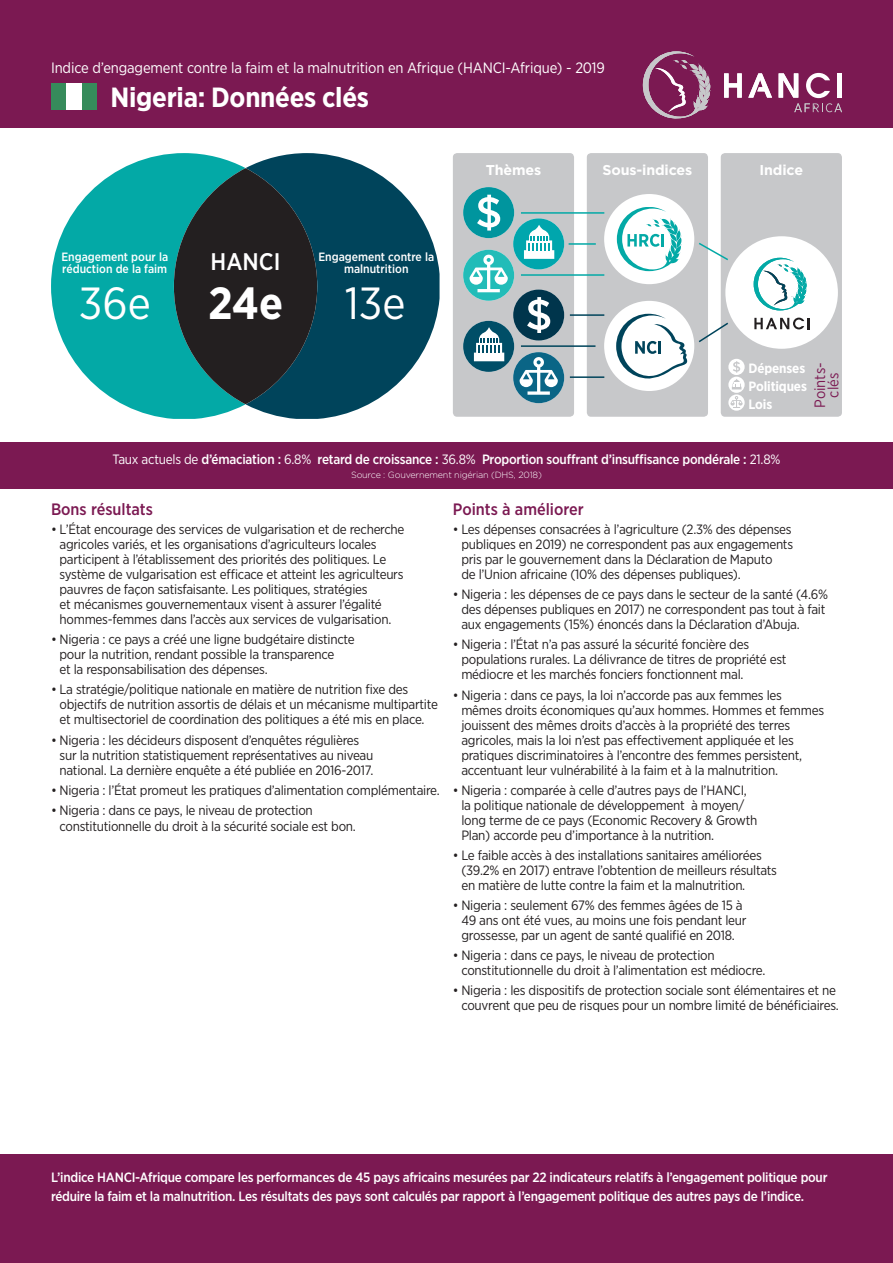
<style>
.page{position:relative;width:893px;height:1263px;background:#fff}
.page>*{position:absolute;margin:0;border:0;box-sizing:border-box;transform-origin:0 0}
.t1{font:45px "Gotham Narrow";color:#fff}
.t2{font:700 45px "Gotham Narrow";color:#fff}
.t3{font:700 27.75px "Gotham Narrow";letter-spacing:-.01em;color:#fff}
.t4{font:500 24px "Gotham Narrow";color:#fff}
.Heading{font:500 16.5px "Gotham Narrow";color:#7b1952}
.t5{font:15px "Gotham Narrow";letter-spacing:-.01em;color:#fff}
.t6{font:15px/13.5px "Gotham Narrow";color:#7b1952;text-align:center}
.t7{font:700 14.25px "Gotham";letter-spacing:-.01em;color:#fff}
.t8{font:13.5px/15px "Gotham Narrow";letter-spacing:-.02em;color:#231f20}
.t9{font:500 13.5px/18.8px "Gotham Narrow";letter-spacing:-.02em;color:#fff}
.t10{font:700 13.5px "Gotham Narrow";letter-spacing:-.01em;color:#fff}
.t11{font:500 12px/12px "Gotham Narrow";color:#fff}
.t12{font:300 9px "Gotham";letter-spacing:-.02em;color:#fff}
.s1{font-weight:400}
</style>
<div class="page">
<div style="left:721px;top:153px;width:121px;height:264px;background:#c7c8ca;border-radius:4px"></div>
<div style="left:587px;top:153px;width:121px;height:264px;background:#c7c8ca;border-radius:4px"></div>
<div style="left:453px;top:153px;width:121px;height:264px;background:#c7c8ca;border-radius:4px"></div>
<div style="left:725px;top:236px;width:113px;height:113px;background:#fff;border-radius:50%"></div>
<svg style="left:754px;top:318px;width:56px;height:11px"></svg>
<svg style="left:754px;top:258px;width:53px;height:52px"></svg>
<svg style="left:463px;top:187px;width:101px;height:216px"></svg>
<svg style="left:698px;top:321px;width:30px;height:23px"></svg>
<svg style="left:699px;top:241px;width:29px;height:21px"></svg>
<div style="left:604px;top:301px;width:90px;height:90px;background:#fff;border-radius:50%"></div>
<svg style="left:616px;top:314px;width:71px;height:65px"></svg>
<div style="left:604px;top:194px;width:90px;height:90px;background:#fff;border-radius:50%"></div>
<svg style="left:617px;top:207px;width:65px;height:64px"></svg>
<hr style="left:569px;top:243px;width:27px;height:2px;background:#03a9a6">
<hr style="left:570px;top:376px;width:34px;height:2px;background:#00445b">
<hr style="left:570px;top:314px;width:34px;height:2px;background:#00445b">
<hr style="left:521px;top:345px;width:74px;height:2px;background:#00445b">
<hr style="left:521px;top:274px;width:83px;height:2px;background:#03a9a6">
<hr style="left:521px;top:212px;width:83px;height:2px;background:#03a9a6">
<svg style="left:728px;top:359px;width:17px;height:52px"></svg>
<div style="left:0;top:1154px;width:893px;height:109px;background:#7b1952"></div>
<div style="left:0;top:442px;width:893px;height:47px;background:#7b1952"></div>
<div style="left:0;top:0;width:893px;height:128px;background:#7b1952"></div>
<svg style="left:51px;top:153px;width:195px;height:266px;fill:#03a9a6"></svg>
<svg style="left:246px;top:153px;width:194px;height:266px;fill:#00445b"></svg>
<svg style="left:174px;top:168px;width:143px;height:236px;background:#1a383c"></svg>
<div style="left:51px;top:83px;width:45px;height:26px;background:#368b5b"></div>
<div style="left:66px;top:83px;width:15px;height:26px;background:#fff"></div>
<svg style="left:724px;top:73px;width:18px;height:25px"></svg>
<svg style="left:748px;top:73px;width:24px;height:25px"></svg>
<svg style="left:643px;top:51px;width:67px;height:68px"></svg>
<svg style="left:779px;top:73px;width:63px;height:39px"></svg>
<p class="t5" style="left:51px;top:58px;width:555px">Indice d’engagement contre la faim et la malnutrition en Afrique (HANCI-Afrique) - 2019</p>
<p class="t3" style="left:110px;top:79px;width:260px">Nigeria: Données clés</p>
<p class="t11" style="left:61px;top:250px;width:108px">Engagement pour la réduction de la faim</p>
<p class="t4" style="left:211px;top:246px;width:71px">HANCI</p>
<p class="t11" style="left:318px;top:250px;width:117px;text-align:center">Engagement contre la malnutrition</p>
<p class="t1" style="left:79px;top:275px;width:73px">36e</p>
<p class="t2" style="left:208px;top:274px;width:77px">24e</p>
<p class="t1" style="left:345px;top:275px;width:62px">13e</p>
<p class="t7" style="left:486px;top:162px;width:57px">Thèmes</p>
<p class="t7" style="left:602px;top:162px;width:91px">Sous-indices</p>
<p class="t7" style="left:760px;top:162px;width:45px">Indice</p>
<p class="t10" style="left:748px;top:359px;width:58px">Dépenses</p>
<p class="t10" style="left:748px;top:377px;width:60px">Politiques</p>
<p class="t10" style="left:748px;top:395px;width:25px">Lois</p>
<p class="t6" style="left:813px;top:408px;width:47px;rotate:-90deg">Points&shy;clés</p>
<p class="t9" style="left:113px;top:450px;width:669px"><span class="s1">Taux actuels de</span> d’émaciation : <span class="s1">6.8%</span> retard de croissance : <span class="s1">36.8%</span> Proportion souffrant d’insuffisance pondérale : <span class="s1">21.8%</span></p>
<p class="t12" style="left:351px;top:470px;width:192px">Source : Gouvernement nigérian (DHS, 2018)</p>
<p class="Heading" style="left:51px;top:499px;width:103px">Bons résultats</p>
<p class="t8" style="left:60px;top:522px;width:346px;text-indent:-9px">• L’État encourage des services de vulgarisation et de recherche agricoles variés, et les organisations d’agriculteurs locales participent à l’établissement des priorités des politiques. Le système de vulgarisation est efficace et atteint les agriculteurs pauvres de façon satisfaisante. Les politiques, stratégies<br>et mécanismes gouvernementaux visent à assurer l’égalité hommes-femmes dans l’accès aux services de vulgarisation.</p>
<p class="t8" style="left:60px;top:632px;width:297px;text-indent:-9px">• Nigeria : ce pays a créé une ligne budgétaire distincte pour la nutrition, rendant possible la transparence<br>et la responsabilisation des dépenses.</p>
<p class="t8" style="left:60px;top:682px;width:380px;text-indent:-9px">• La stratégie/politique nationale en matière de nutrition fixe des objectifs de nutrition assortis de délais et un mécanisme multipartite et multisectoriel de coordination des politiques a été mis en place.</p>
<p class="t8" style="left:60px;top:732px;width:315px;text-indent:-9px">• Nigeria : les décideurs disposent d’enquêtes régulières sur la nutrition statistiquement représentatives au niveau national. La dernière enquête a été publiée en 2016-2017.</p>
<p class="t8" style="left:51px;top:782px;width:390px">• Nigeria : l’État promeut les pratiques d’alimentation complémentaire.</p>
<p class="t8" style="left:60px;top:802px;width:298px;line-height:15.8px;text-indent:-9px">• Nigeria : dans ce pays, le niveau de protection constitutionnelle du droit à la sécurité sociale est bon.</p>
<p class="Heading" style="left:453px;top:499px;width:132px">Points à améliorer</p>
<p class="t8" style="left:461px;top:522px;width:333px;text-indent:-9px">• Les dépenses consacrées à l’agriculture (2.3% des dépenses publiques en 2019) ne correspondent pas aux engagements pris par le gouvernement dans la Déclaration de Maputo<br>de l’Union africaine (10% des dépenses publiques).</p>
<p class="t8" style="left:461px;top:587px;width:368px;text-indent:-9px">• Nigeria : les dépenses de ce pays dans le secteur de la santé (4.6% des dépenses publiques en 2017) ne correspondent pas tout à fait aux engagements (15%) énoncés dans la Déclaration d’Abuja.</p>
<p class="t8" style="left:461px;top:637px;width:327px;text-indent:-9px">• Nigeria : l’État n’a pas assuré la sécurité foncière des populations rurales. La délivrance de titres de propriété est médiocre et les marchés fonciers fonctionnent mal.</p>
<p class="t8" style="left:461px;top:687px;width:364px;text-indent:-9px">• Nigeria : dans ce pays, la loi n’accorde pas aux femmes les mêmes droits économiques qu’aux hommes. Hommes et femmes jouissent des mêmes droits d’accès à la propriété des terres agricoles, mais la loi n’est pas effectivement appliquée et les pratiques discriminatoires à l’encontre des femmes persistent, accentuant leur vulnérabilité à la faim et à la malnutrition.</p>
<p class="t8" style="left:461px;top:782px;width:298px;text-indent:-9px">• Nigeria : comparée à celle d’autres pays de l’HANCI, la politique nationale de développement à moyen/ long terme de ce pays (Economic Recovery &amp; Growth Plan) accorde peu d’importance à la nutrition.</p>
<p class="t8" style="left:461px;top:847px;width:317px;text-indent:-9px">• Le faible accès à des installations sanitaires améliorées (39.2% en 2017) entrave l’obtention de meilleurs résultats en matière de lutte contre la faim et la malnutrition.</p>
<p class="t8" style="left:461px;top:897px;width:287px;text-indent:-9px">• Nigeria : seulement 67% des femmes âgées de 15 à<br>49 ans ont été vues, au moins une fois pendant leur grossesse, par un agent de santé qualifié en 2018.</p>
<p class="t8" style="left:461px;top:947px;width:305px;text-indent:-9px">• Nigeria : dans ce pays, le niveau de protection constitutionnelle du droit à l’alimentation est médiocre.</p>
<p class="t8" style="left:453px;top:982px;width:387px;text-align:right">• Nigeria : les dispositifs de protection sociale sont élémentaires et ne couvrent que peu de risques pour un nombre limité de bénéficiaires.</p>
<p class="t9" style="left:51px;top:1168px;width:778px">L’indice HANCI-Afrique compare les performances de 45 pays africains mesurées par 22 indicateurs relatifs à l’engagement politique pour réduire la faim et la malnutrition. Les résultats des pays sont calculés par rapport à l’engagement politique des autres pays de l’indice.</p>
</div>
